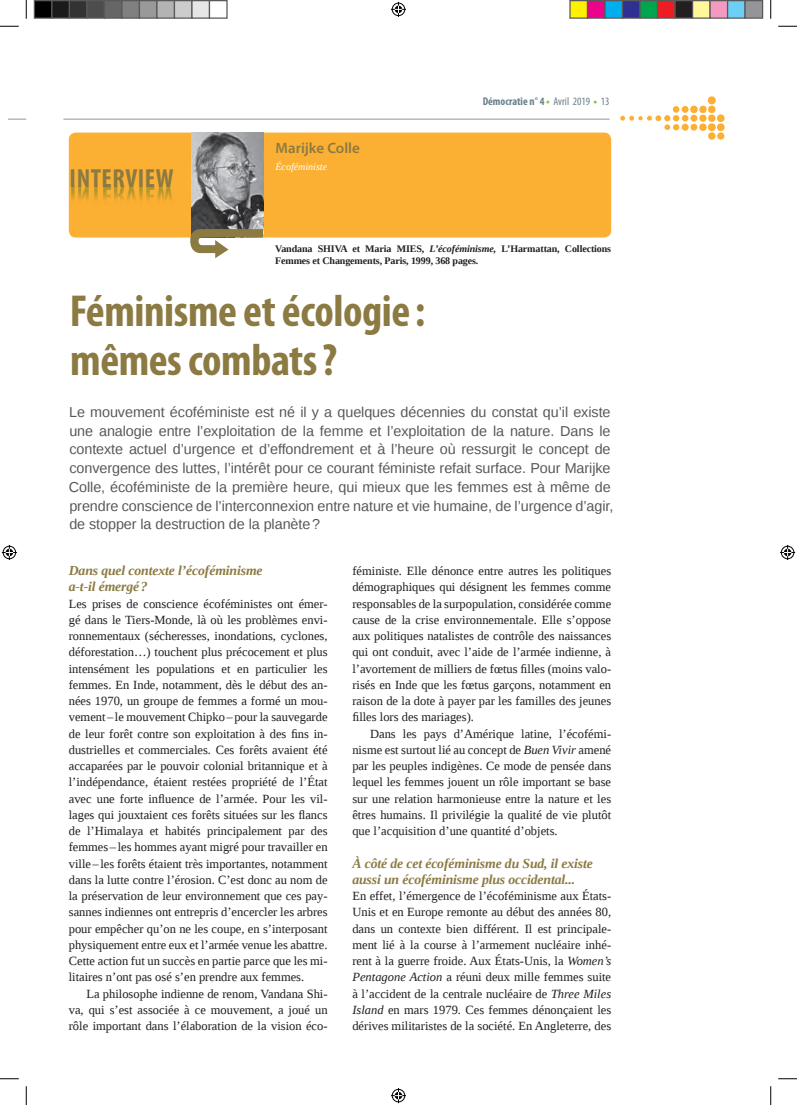
<style>
.page{position:relative;width:797px;height:1105px;background:#fff}
.page>*{position:absolute;margin:0;border:0;box-sizing:border-box;transform-origin:0 0}
.t1{font:700 condensed 45px/48.8px "Myriad Pro";letter-spacing:-.01em;color:#8c7a43}
.t2{font:700 condensed 26.25px "Myriad Pro";letter-spacing:.02em;color:#8c7a43}
.t3{font:600 15px "Myriad Pro";color:#8c7a43}
.chapeau_interview{font:14.38px/18.8px "Liberation Sans";letter-spacing:-.005em;color:#57585a}
.Questions{font:italic 700 13.75px/16.2px "Liberation Serif";letter-spacing:-.01em;color:#8c7a43}
.txt_courant_2__ss_r{font:12.5px/16.2px "Liberation Serif";color:#231f20;text-align:justify}
.txt_courant_2{font:12.5px/16.2px "Liberation Serif";color:#231f20;text-align:justify}
.t4{font:700 condensed 11.25px "Myriad Pro";color:#697f8a}
.t5{font:700 10px/12px "Liberation Serif";letter-spacing:-.01em;color:#231f20}
.t6{font:italic 10px "Liberation Serif";color:#fff}
.s1{font-stretch:normal;color:#8bc63e}
.s2{font-weight:400}
.s3{font-style:italic}
</style>
<div class="page">
<svg style="left:9px;top:119px;width:17px;height:1px"></svg>
<div style="left:69px;top:133px;width:542px;height:105px;background:#fbb033;border-radius:7px"></div>
<svg style="left:71px;top:187px;width:101px;height:13px"></svg>
<svg style="left:620px;top:96px;width:105px;height:44px"></svg>
<hr style="left:63px;top:119px;width:546px;height:1px;background:#939598">
<img style="left:192px;top:133px;width:72px;height:104px">
<svg style="left:190px;top:229px;width:73px;height:29px"></svg>
<svg style="left:0;top:25px;width:19px;height:2px"></svg>
<svg style="left:778px;top:25px;width:19px;height:2px"></svg>
<svg style="left:0;top:1078px;width:19px;height:1px"></svg>
<svg style="left:778px;top:1078px;width:19px;height:1px"></svg>
<svg style="left:25px;top:0;width:2px;height:19px"></svg>
<svg style="left:25px;top:1086px;width:2px;height:19px"></svg>
<svg style="left:770px;top:0;width:1px;height:19px"></svg>
<svg style="left:770px;top:1086px;width:1px;height:19px"></svg>
<svg style="left:391px;top:2px;width:15px;height:15px"></svg>
<svg style="left:391px;top:1088px;width:15px;height:15px"></svg>
<svg style="left:2px;top:545px;width:15px;height:15px"></svg>
<svg style="left:780px;top:545px;width:15px;height:15px"></svg>
<div style="left:34px;top:1px;width:18px;height:17px;background:#000"></div>
<div style="left:34px;top:0;width:18px;height:19px;border:1px solid #595959"></div>
<div style="left:52px;top:1px;width:17px;height:17px;background:#1a1a1a"></div>
<div style="left:51px;top:0;width:19px;height:19px;border:1px solid #595959"></div>
<div style="left:69px;top:1px;width:18px;height:17px;background:#333"></div>
<div style="left:69px;top:0;width:19px;height:19px;border:1px solid #595959"></div>
<div style="left:87px;top:1px;width:17px;height:17px;background:#4d4d4d"></div>
<div style="left:86px;top:0;width:19px;height:19px;border:1px solid #595959"></div>
<div style="left:104px;top:1px;width:18px;height:17px;background:#666"></div>
<div style="left:104px;top:0;width:18px;height:19px;border:1px solid #595959"></div>
<div style="left:122px;top:1px;width:17px;height:17px;background:#808080"></div>
<div style="left:121px;top:0;width:19px;height:19px;border:1px solid #595959"></div>
<div style="left:139px;top:1px;width:18px;height:17px;background:#999"></div>
<div style="left:139px;top:0;width:19px;height:19px;border:1px solid #595959"></div>
<div style="left:157px;top:1px;width:17px;height:17px;background:#b3b3b3"></div>
<div style="left:156px;top:0;width:19px;height:19px;border:1px solid #595959"></div>
<div style="left:174px;top:1px;width:18px;height:17px;background:#ccc"></div>
<div style="left:174px;top:0;width:18px;height:19px;border:1px solid #595959"></div>
<div style="left:192px;top:1px;width:17px;height:17px;background:#e6e6e6"></div>
<div style="left:191px;top:0;width:19px;height:19px;border:1px solid #595959"></div>
<div style="left:209px;top:0;width:19px;height:19px;border:1px solid #595959"></div>
<div style="left:570px;top:1px;width:17px;height:17px;background:#fff101"></div>
<div style="left:569px;top:0;width:19px;height:19px;border:1px solid #595959"></div>
<div style="left:587px;top:1px;width:18px;height:17px;background:#ed028c"></div>
<div style="left:587px;top:0;width:18px;height:19px;border:1px solid #595959"></div>
<div style="left:605px;top:1px;width:17px;height:17px;background:#00aeef"></div>
<div style="left:604px;top:0;width:19px;height:19px;border:1px solid #595959"></div>
<div style="left:622px;top:1px;width:18px;height:17px;background:#2e3092"></div>
<div style="left:622px;top:0;width:18px;height:19px;border:1px solid #595959"></div>
<div style="left:640px;top:1px;width:17px;height:17px;background:#00a54f"></div>
<div style="left:639px;top:0;width:19px;height:19px;border:1px solid #595959"></div>
<div style="left:657px;top:1px;width:18px;height:17px;background:#ee1d23"></div>
<div style="left:657px;top:0;width:18px;height:19px;border:1px solid #595959"></div>
<div style="left:675px;top:1px;width:17px;height:17px;background:#231f20"></div>
<div style="left:674px;top:0;width:19px;height:19px;border:1px solid #595959"></div>
<div style="left:692px;top:1px;width:18px;height:17px;background:#fff79a"></div>
<div style="left:692px;top:0;width:18px;height:19px;border:1px solid #595959"></div>
<div style="left:710px;top:1px;width:17px;height:17px;background:#f499c2"></div>
<div style="left:709px;top:0;width:19px;height:19px;border:1px solid #595959"></div>
<div style="left:727px;top:1px;width:18px;height:17px;background:#6bcff6"></div>
<div style="left:727px;top:0;width:18px;height:19px;border:1px solid #595959"></div>
<div style="left:745px;top:1px;width:17px;height:17px;background:#939598"></div>
<div style="left:744px;top:0;width:19px;height:19px;border:1px solid #595959"></div>
<p class="t2" style="left:70px;top:162px;width:105px">INTERVIEW</p>
<p class="t3" style="left:276px;top:138px;width:86px">Marijke Colle</p>
<p class="t6" style="left:275px;top:160px;width:53px">Écoféministe</p>
<p class="t4" style="left:482px;top:94px;width:128px">Démocratie n° 4 <span class="s1">•</span> <span class="s2">Avril 2019</span> <span class="s1">•</span> <span class="s2">13</span></p>
<p class="t5" style="left:275px;top:242px;width:337px">Vandana SHIVA et Maria MIES, <span class="s3">L’écoféminisme,</span> L’Harmattan, Collections<br>Femmes et Changements, Paris, 1999, 368 pages.</p>
<p class="t1" style="left:70px;top:286px;width:357px">Féminisme et écologie : mêmes combats?</p>
<p class="chapeau_interview" style="left:69px;top:403px;width:546px">Le mouvement écoféministe est né il y a quelques décennies du constat qu’il existe une analogie entre l’exploitation de la femme et l’exploitation de la nature. Dans le contexte actuel d’urgence et d’effondrement et à l’heure où ressurgit le concept de convergence des luttes, l’intérêt pour ce courant féministe refait surface. Pour Marijke Colle, écoféministe de la première heure, qui mieux que les femmes est à même de prendre conscience de l’interconnexion entre nature et vie humaine, de l’urgence d’agir, de stopper la destruction de la planète?</p>
<p class="Questions" style="left:69px;top:562px;width:195px">Dans quel contexte l’écoféminisme a-t-il émergé?</p>
<p class="txt_courant_2__ss_r" style="left:69px;top:595px;width:260px">Les prises de conscience écoféministes ont émer&shy;gé dans le Tiers-Monde, là où les problèmes envi&shy;ronnementaux (sécheresses, inondations, cyclones, déforestation…) touchent plus précocement et plus intensément les populations et en particulier les femmes. En Inde, notamment, dès le début des an&shy;nées 1970, un groupe de femmes a formé un mou&shy;vement–le mouvement Chipko –pour la sauvegarde de leur forêt contre son exploitation à des fins in&shy;dustrielles et commerciales. Ces forêts avaient été accaparées par le pouvoir colonial britannique et à l’indépendance, étaient restées propriété de l’État avec une forte influence de l’armée. Pour les vil&shy;lages qui jouxtaient ces forêts situées sur les flancs de l’Himalaya et habités principalement par des femmes – les hommes ayant migré pour travailler en ville–les forêts étaient très importantes, notamment dans la lutte contre l’érosion. C’est donc au nom de la préservation de leur environnement que ces pay&shy;sannes indiennes ont entrepris d’encercler les arbres pour empêcher qu’on ne les coupe, en s’interposant physiquement entre eux et l’armée venue les abattre.<br>Cette action fut un succès en partie parce que les mi&shy;litaires n’ont pas osé s’en prendre aux femmes.</p>
<p class="txt_courant_2" style="left:69px;top:985px;width:260px;text-indent:18px">La philosophe indienne de renom, Vandana Shi&shy;va, qui s’est associée à ce mouvement, a joué un rôle important dans l’élaboration de la vision éco-</p>
<p class="txt_courant_2" style="left:352px;top:563px;width:260px">féministe. Elle dénonce entre autres les politiques démographiques qui désignent les femmes comme responsables de la surpopulation, considérée comme cause de la crise environnementale. Elle s’oppose aux politiques natalistes de contrôle des naissances qui ont conduit, avec l’aide de l’armée indienne, à l’avortement de milliers de fœtus filles (moins valo&shy;risés en Inde que les fœtus garçons, notamment en raison de la dote à payer par les familles des jeunes filles lors des mariages).</p>
<p class="txt_courant_2" style="left:352px;top:725px;width:260px;text-indent:18px">Dans les pays d’Amérique latine, l’écofémi&shy;nisme est surtout lié au concept de <span class="s3">Buen Vivir</span> amené par les peuples indigènes. Ce mode de pensée dans lequel les femmes jouent un rôle important se base sur une relation harmonieuse entre la nature et les êtres humains. Il privilégie la qualité de vie plutôt que l’acquisition d’une quantité d’objets.</p>
<p class="Questions" style="left:352px;top:855px;width:242px">À côté de cet écoféminisme du Sud, il existe aussi un écoféminisme plus occidental...</p>
<p class="txt_courant_2__ss_r" style="left:352px;top:888px;width:260px">En effet, l’émergence de l’écoféminisme aux États-Unis et en Europe remonte au début des années 80, dans un contexte bien différent. Il est principale&shy;ment lié à la course à l’armement nucléaire inhé&shy;rent à la guerre froide. Aux États-Unis, la <span class="s3">Women’s Pentagone Action</span> a réuni deux mille femmes suite à l’accident de la centrale nucléaire de <span class="s3">Three Miles Island</span> en mars 1979. Ces femmes dénonçaient les dérives militaristes de la société. En Angleterre, des</p>
</div>
